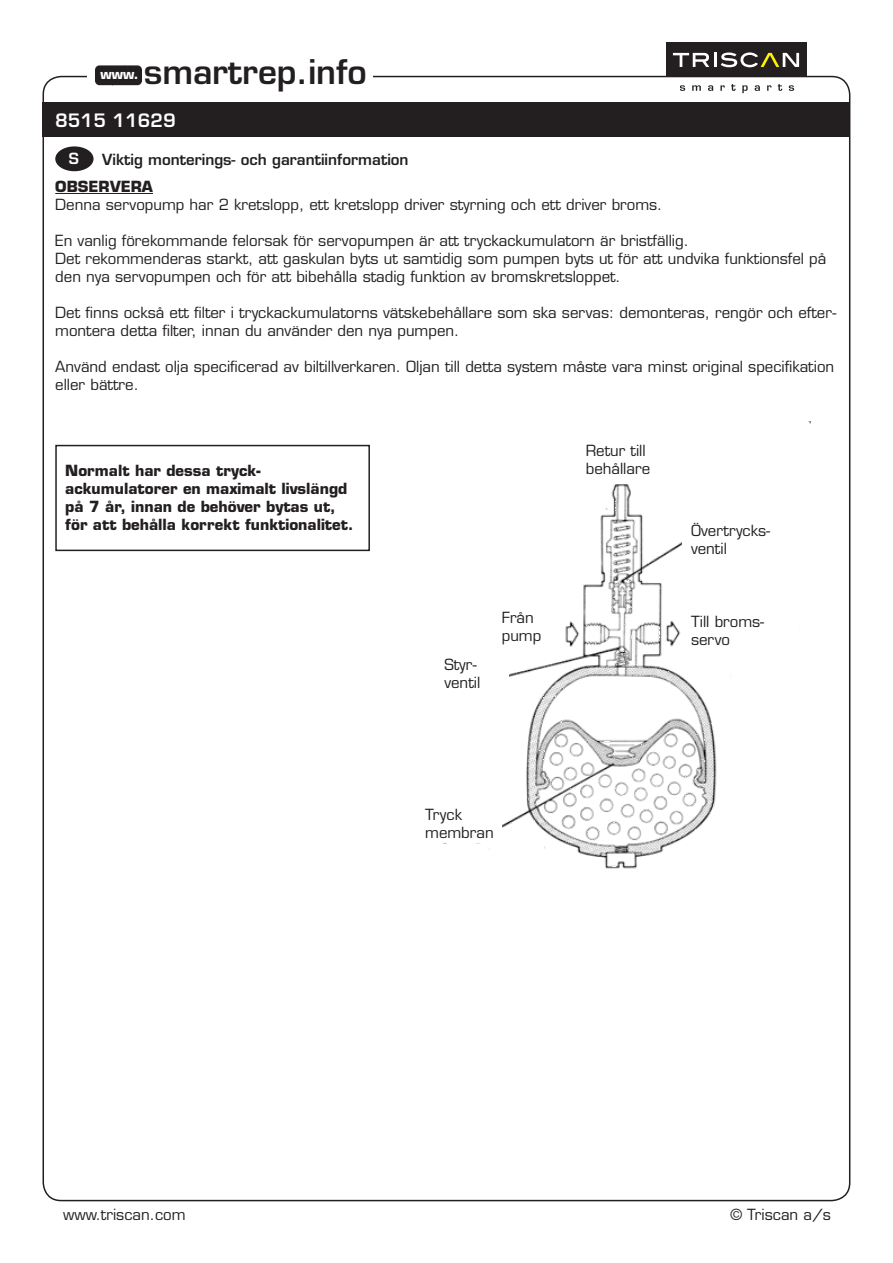
<style>
.page{position:relative;width:893px;height:1263px;background:#fff}
.page>*{position:absolute;margin:0;border:0;box-sizing:border-box;transform-origin:0 0}
.t1{font:600 33.15px "Eurostile LT Std";color:#231f20}
.t2{font:600 18px "Eurostile LT Std";color:#fff}
.t3{font:15px/18px "Eurostile LT Std";color:#231f20}
.t4{font:700 15px/18px "Eurostile LT Std";color:#231f20}
.t5{font:600 15px "Eurostile LT Std";color:#231f20}
.t6{font:600 15px "Eurostile LT Std";color:#fff}
.t7{font:700 14.4px "Eurostile LT Std";color:#fff}
.t8{font:700 13.5px "Eurostile LT Std";color:#fff}
</style>
<div class="page">
<div style="left:43px;top:103px;width:807px;height:34px;background:#231f20"></div>
<div style="left:55px;top:146px;width:39px;height:25px;background:#231f20;border-radius:50%"></div>
<hr style="left:55px;top:193px;width:98px;height:1px;background:#231f20">
<div style="left:55px;top:445px;width:315px;height:106px;border:2px solid #231f20"></div>
<img style="left:443px;top:421px;width:368px;height:448px">
<div style="left:564px;top:445px;width:115px;height:34px;background:#fff"></div>
<div style="left:682px;top:525px;width:111px;height:34px;background:#fff"></div>
<div style="left:682px;top:616px;width:111px;height:55px;background:#fff"></div>
<div style="left:493px;top:612px;width:64px;height:34px;background:#fff"></div>
<div style="left:436px;top:659px;width:72px;height:34px;background:#fff"></div>
<div style="left:417px;top:808px;width:85px;height:35px;background:#fff"></div>
<div style="left:666px;top:43px;width:140px;height:34px;background:#231f20"></div>
<svg style="left:673px;top:53px;width:36px;height:14px"></svg>
<hr style="left:714px;top:53px;width:3px;height:14px;background:#fff">
<svg style="left:721px;top:52px;width:78px;height:15px"></svg>
<svg style="left:680px;top:85px;width:5px;height:6px"></svg>
<svg style="left:692px;top:85px;width:9px;height:6px"></svg>
<svg style="left:708px;top:85px;width:5px;height:6px"></svg>
<svg style="left:720px;top:85px;width:5px;height:6px"></svg>
<svg style="left:731px;top:84px;width:5px;height:7px"></svg>
<svg style="left:742px;top:85px;width:6px;height:8px"></svg>
<svg style="left:755px;top:85px;width:5px;height:6px"></svg>
<svg style="left:767px;top:85px;width:4px;height:6px"></svg>
<svg style="left:778px;top:84px;width:4px;height:7px"></svg>
<svg style="left:789px;top:85px;width:5px;height:6px"></svg>
<svg style="left:95px;top:65px;width:47px;height:20px"></svg>
<h1 class="t1" style="left:144px;top:51px;width:224px">smartrep.info</h1>
<p class="t8" style="left:101px;top:66px;width:24px">ww</p>
<p class="t7" style="left:98px;top:65px;width:42px">www.</p>
<p class="t2" style="left:55px;top:109px;width:122px">8515 11629</p>
<p class="t6" style="left:69px;top:150px;width:12px">S</p>
<p class="t5" style="left:102px;top:150px;width:308px">Viktig monterings- och garantiinformation</p>
<p class="t4" style="left:55px;top:177px;width:99px">OBSERVERA</p>
<p class="t3" style="left:55px;top:196px;width:609px">Denna servopump har 2 kretslopp, ett kretslopp driver styrning och ett driver broms.</p>
<p class="t3" style="left:55px;top:232px;width:635px">En vanlig förekommande felorsak för servopumpen är att tryckackumulatorn är bristfällig.</p>
<p class="t3" style="left:55px;top:250px;width:773px">Det rekommenderas starkt, att gaskulan byts ut samtidig som pumpen byts ut för att undvika funktionsfel på den nya servopumpen och för att bibehålla stadig funktion av bromskretsloppet.</p>
<p class="t3" style="left:55px;top:304px;width:782px">Det finns också ett filter i tryckackumulatorns vätskebehållare som ska servas: demonteras, rengör och efter&shy;montera detta filter, innan du använder den nya pumpen.</p>
<p class="t3" style="left:55px;top:358px;width:780px">Använd endast olja specificerad av biltillverkaren. Oljan till detta system måste vara minst original specifikation eller bättre.</p>
<p class="t4" style="left:65px;top:461px;width:284px">Normalt har dessa tryck&shy;ackumulatorer en maximalt livslängd på 7 år, innan de behöver bytas ut,</p>
<p class="t4" style="left:65px;top:515px;width:290px">för att behålla korrekt funktionalitet.</p>
<p class="t3" style="left:444px;top:655px;width:37px">Styr&shy;ventil</p>
<p class="t3" style="left:502px;top:609px;width:41px">Från pump</p>
<p class="t3" style="left:586px;top:442px;width:66px">Retur till behållare</p>
<p class="t3" style="left:691px;top:522px;width:81px">Övertrycks&shy;ventil</p>
<p class="t3" style="left:691px;top:613px;width:75px">Till broms&shy;servo</p>
<p class="t3" style="left:425px;top:805px;width:38px">Tryck</p>
<p class="t3" style="left:425px;top:823px;width:70px">membran</p>
<p class="t3" style="left:63px;top:1206px;width:124px">www.triscan.com</p>
<p class="t3" style="left:730px;top:1206px;width:102px">© Triscan a/s</p>
</div>
